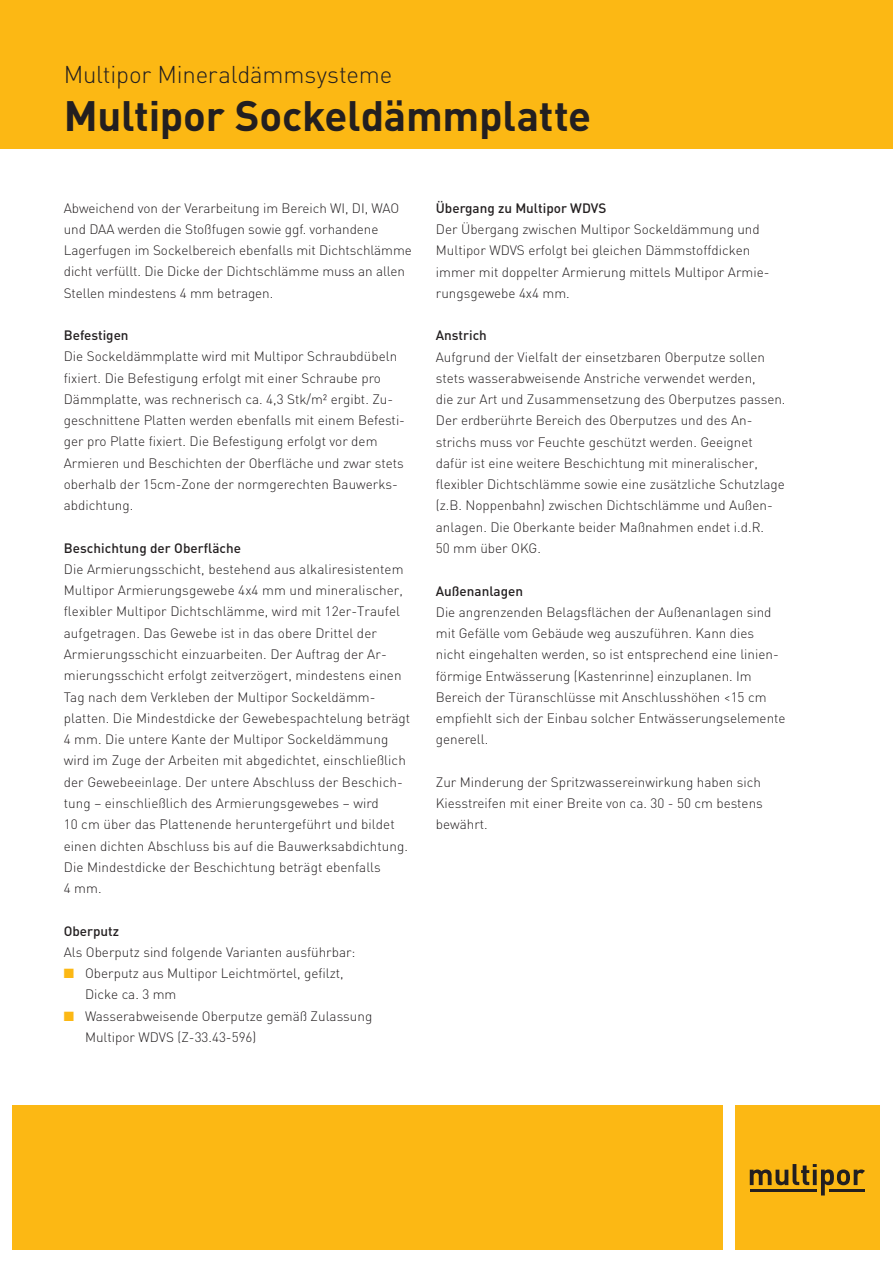
<style>
.page{position:relative;width:893px;height:1263px;background:#fff}
.page>*{position:absolute;margin:0;border:0;box-sizing:border-box;transform-origin:0 0}
.t1{font:700 42px "DIN";letter-spacing:-.005em;color:#231f20}
.t2{font:300 24px "DIN";letter-spacing:-.01em;color:#231f20}
.t3{font:300 13.5px/21.3px "DIN";color:#231f20}
.t4{font:500 13.5px "DIN";color:#231f20}
.s1{color:#fcb814}
</style>
<div class="page">
<div style="left:13px;top:1106px;width:710px;height:144px;background:#fcb814"></div>
<div style="left:736px;top:1106px;width:143px;height:143px;background:#fcb814"></div>
<svg style="left:750px;top:1164px;width:115px;height:31px"></svg>
<hr style="left:750px;top:1189px;width:67px;height:3px;background:#231f20">
<hr style="left:829px;top:1189px;width:36px;height:3px;background:#231f20">
<div style="left:0;top:0;width:893px;height:149px;background:#fcb814"></div>
<h2 class="t2" style="left:64px;top:60px;width:330px">Multipor Mineraldämmsysteme</h2>
<h1 class="t1" style="left:64px;top:88px;width:529px">Multipor Sockeldämmplatte</h1>
<p class="t3" style="left:64px;top:197px;width:350px">Abweichend von der Verarbeitung im Bereich WI, DI, WAO und DAA werden die Stoßfugen sowie ggf. vorhandene Lagerfugen im Sockelbereich ebenfalls mit Dichtschlämme dicht verfüllt. Die Dicke der Dichtschlämme muss an allen Stellen mindestens 4 mm betragen.</p>
<p class="t4" style="left:64px;top:327px;width:66px">Befestigen</p>
<p class="t3" style="left:64px;top:346px;width:343px">Die Sockeldämmplatte wird mit Multipor Schraubdübeln fixiert. Die Befestigung erfolgt mit einer Schraube pro Dämmplatte, was rechnerisch ca. 4,3 Stk/m² ergibt. Zu&shy;geschnittene Platten werden ebenfalls mit einem Befesti&shy;ger pro Platte fixiert. Die Befestigung erfolgt vor dem Armieren und Beschichten der Oberfläche und zwar stets oberhalb der 15cm-Zone der normgerechten Bauwerks&shy;abdichtung.</p>
<p class="t4" style="left:64px;top:539px;width:179px">Beschichtung der Oberfläche</p>
<p class="t3" style="left:64px;top:558px;width:348px">Die Armierungsschicht, bestehend aus alkaliresistentem Multipor Armierungsgewebe 4x4 mm und mineralischer, flexibler Multipor Dichtschlämme, wird mit 12er-Traufel aufgetragen. Das Gewebe ist in das obere Drittel der Armierungsschicht einzuarbeiten. Der Auftrag der Ar&shy;mierungsschicht erfolgt zeitverzögert, mindestens einen Tag nach dem Verkleben der Multipor Sockeldämm&shy;platten. Die Mindestdicke der Gewebespachtelung beträgt 4 mm. Die untere Kante der Multipor Sockeldämmung wird im Zuge der Arbeiten mit abgedichtet, einschließlich der Gewebeeinlage. Der untere Abschluss der Beschich&shy;tung – einschließlich des Armierungsgewebes – wird<br>10 cm über das Plattenende heruntergeführt und bildet einen dichten Abschluss bis auf die Bauwerksabdichtung.<br>Die Mindestdicke der Beschichtung beträgt ebenfalls<br>4 mm.</p>
<p class="t4" style="left:64px;top:922px;width:57px">Oberputz</p>
<p class="t3" style="left:64px;top:941px;width:293px">Als Oberputz sind folgende Varianten ausführbar:</p>
<p class="t3" style="left:85px;top:962px;width:260px;text-indent:-21px"><span class="s1">■</span> Oberputz aus Multipor Leichtmörtel, gefilzt,<br>Dicke ca. 3 mm</p>
<p class="t3" style="left:85px;top:1005px;width:289px;text-indent:-21px"><span class="s1">■</span> Wasserabweisende Oberputze gemäß Zulassung<br>Multipor WDVS (Z-33.43-596)</p>
<p class="t4" style="left:436px;top:199px;width:172px">Übergang zu Multipor WDVS</p>
<p class="t3" style="left:436px;top:218px;width:335px">Der Übergang zwischen Multipor Sockeldämmung und Multipor WDVS erfolgt bei gleichen Dämmstoffdicken immer mit doppelter Armierung mittels Multipor Armie&shy;rungsgewebe 4x4 mm.</p>
<p class="t4" style="left:436px;top:327px;width:53px">Anstrich</p>
<p class="t3" style="left:436px;top:346px;width:351px">Aufgrund der Vielfalt der einsetzbaren Oberputze sollen stets wasserabweisende Anstriche verwendet werden,<br>die zur Art und Zusammensetzung des Oberputzes passen.<br>Der erdberührte Bereich des Oberputzes und des An&shy;strichs muss vor Feuchte geschützt werden. Geeignet dafür ist eine weitere Beschichtung mit mineralischer, flexibler Dichtschlämme sowie eine zusätzliche Schutzlage (z.B. Noppenbahn) zwischen Dichtschlämme und Außen&shy;anlagen. Die Oberkante beider Maßnahmen endet i.d.R.<br>50 mm über OKG.</p>
<p class="t4" style="left:436px;top:582px;width:89px">Außenanlagen</p>
<p class="t3" style="left:436px;top:601px;width:351px">Die angrenzenden Belagsflächen der Außenanlagen sind mit Gefälle vom Gebäude weg auszuführen. Kann dies nicht eingehalten werden, so ist entsprechend eine linien&shy;förmige Entwässerung (Kastenrinne) einzuplanen. Im Bereich der Türanschlüsse mit Anschlusshöhen &lt;15 cm empfiehlt sich der Einbau solcher Entwässerungselemente generell.</p>
<p class="t3" style="left:436px;top:771px;width:329px">Zur Minderung der Spritzwassereinwirkung haben sich<br>Kiesstreifen mit einer Breite von ca. 30 - 50 cm bestens bewährt.</p>
</div>
